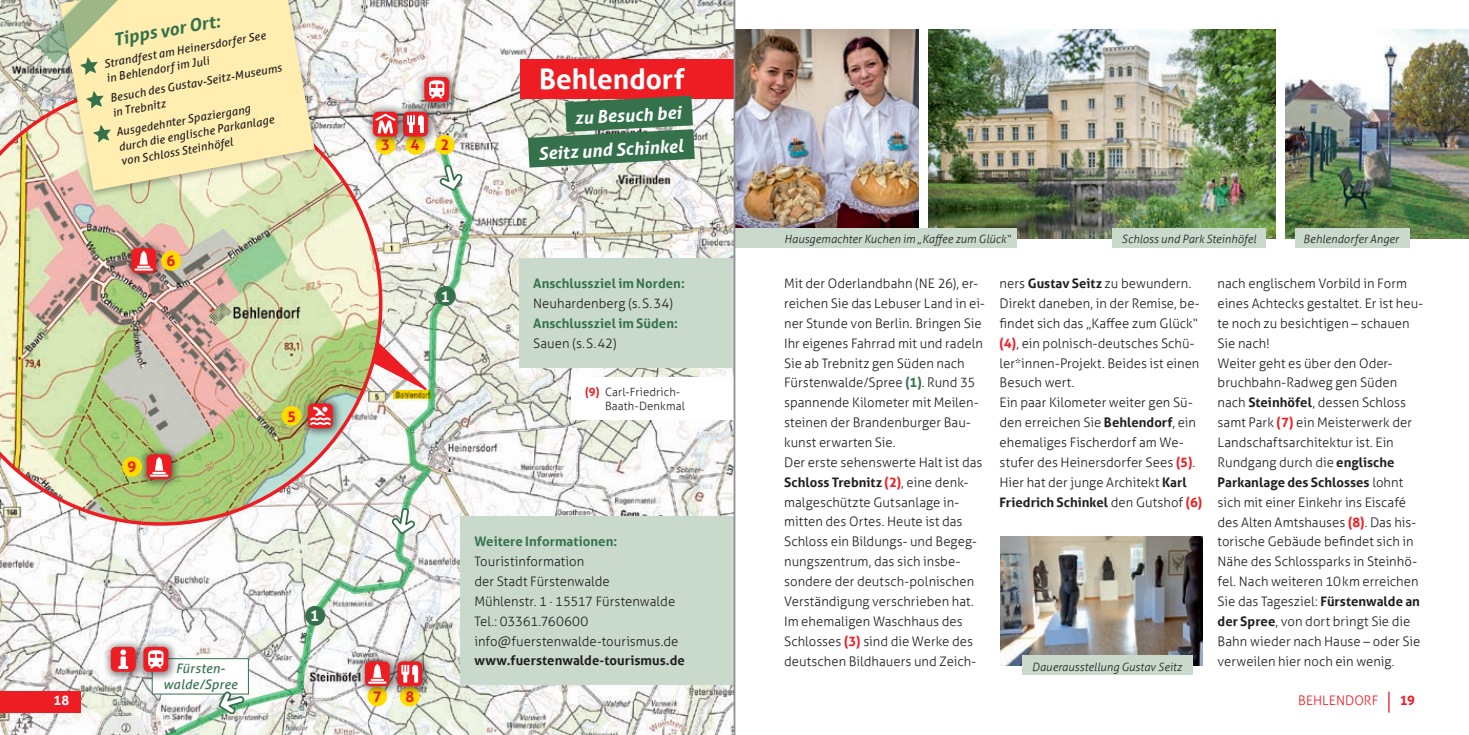
<style>
.page{position:relative;width:1469px;height:735px;background:#fff}
.page>*{position:absolute;margin:0;border:0;box-sizing:border-box;transform-origin:0 0}
.t1{font:700 28px "Aller";color:#fff}
.t2{font:italic 700 17.5px/33.6px "Aller";color:#fff;text-align:right}
.t3{font:italic 700 17.5px "Aller";color:#35724c}
.t4{font:700 14.88px "Aller";color:#ee1d23}
.t5{font:700 14.88px "Aller";color:#fff}
.t6{font:300 13.12px/19.8px "Aller";color:#231f20}
.t7{font:700 13.12px "Aller";letter-spacing:.005em;color:#35724c}
.t8{font:700 13.12px "Aller";letter-spacing:.005em;color:#231f20}
.t9{font:italic 13.12px/15.8px "Aller";letter-spacing:.015em;color:#35724c;text-align:center}
.t10{font:300 13.12px "Aller";letter-spacing:.005em;color:#ee1d23}
.t11{font:700 13.12px "Aller";color:#fff}
.t12{font:700 13.12px "Aller";color:#ee1d23}
.t13{font:italic 11.38px/14.9px "Aller";color:#231f20}
.t14{font:italic 300 11.38px "Aller";letter-spacing:.005em;color:#231f20}
.t15{font:300 11.38px/14px "Aller";letter-spacing:.01em;color:#231f20}
.s1{font-weight:700;color:#35724c}
.s2{font-weight:700}
.s3{font-weight:700;color:#ee1d23}
</style>
<div class="page">
<img style="left:0;top:0;width:733px;height:734px">
<img style="left:0;top:82px;width:382px;height:443px">
<img style="left:1285px;top:30px;width:183px;height:208px">
<div style="left:520px;top:60px;width:214px;height:39px;background:#ee1d23"></div>
<div style="left:518px;top:258px;width:216px;height:109px;background:#c9dacd"></div>
<div style="left:459px;top:516px;width:275px;height:169px;background:#c9dacd"></div>
<img style="left:928px;top:30px;width:347px;height:208px">
<img style="left:735px;top:30px;width:183px;height:198px">
<div style="left:1112px;top:228px;width:153px;height:20px;background:#c9dacd"></div>
<div style="left:1295px;top:228px;width:114px;height:20px;background:#c9dacd"></div>
<div style="left:734px;top:228px;width:283px;height:20px;background:#c9dacd"></div>
<img style="left:1000px;top:536px;width:202px;height:129px">
<div style="left:1021px;top:655px;width:171px;height:20px;background:#c9dacd"></div>
<img style="left:8px;top:0;width:360px;height:252px">
<svg style="left:60px;top:0;width:255px;height:190px;background:#faeab3"></svg>
<svg style="left:35px;top:0;width:92px;height:75px;background:#cfd1a6"></svg>
<svg style="left:86px;top:91px;width:17px;height:17px"></svg>
<svg style="left:93px;top:125px;width:18px;height:17px"></svg>
<div style="left:415px;top:68px;width:44px;height:44px;background:#231f20;opacity:.6"></div>
<div style="left:424px;top:77px;width:25px;height:25px;background:#ee1d23;border-radius:5px"></div>
<svg style="left:429px;top:80px;width:15px;height:18px"></svg>
<svg style="left:528px;top:95px;width:166px;height:72px;background:#628567"></svg>
<img style="left:96px;top:138px;width:380px;height:596px">
<div style="left:436px;top:286px;width:20px;height:20px;background:#35724c;border-radius:50%"></div>
<div style="left:305px;top:605px;width:20px;height:20px;background:#35724c;border-radius:50%"></div>
<div style="left:152px;top:658px;width:96px;height:35px;background:#fff"></div>
<div style="left:152px;top:657px;width:97px;height:37px;border:1px solid #35724c"></div>
<svg style="left:439px;top:164px;width:24px;height:28px"></svg>
<svg style="left:391px;top:506px;width:25px;height:29px"></svg>
<svg style="left:217px;top:691px;width:28px;height:24px"></svg>
<div style="left:405px;top:135px;width:20px;height:20px;background:#ffdc01;border-radius:50%"></div>
<div style="left:435px;top:135px;width:20px;height:20px;background:#ffdc01;border-radius:50%"></div>
<div style="left:394px;top:103px;width:44px;height:44px;background:#231f20;opacity:.6"></div>
<div style="left:403px;top:112px;width:25px;height:24px;background:#ee1d23;border-radius:5px"></div>
<svg style="left:408px;top:115px;width:16px;height:18px"></svg>
<div style="left:364px;top:103px;width:44px;height:44px;background:#231f20;opacity:.6"></div>
<div style="left:373px;top:112px;width:25px;height:24px;background:#ee1d23;border-radius:5px"></div>
<svg style="left:375px;top:114px;width:20px;height:19px"></svg>
<div style="left:134px;top:637px;width:44px;height:44px;background:#231f20;opacity:.6"></div>
<div style="left:143px;top:646px;width:25px;height:25px;background:#ee1d23;border-radius:5px"></div>
<svg style="left:148px;top:650px;width:15px;height:18px"></svg>
<div style="left:367px;top:686px;width:20px;height:19px;background:#ffdc01;border-radius:50%"></div>
<div style="left:400px;top:686px;width:20px;height:20px;background:#ffdc01;border-radius:50%"></div>
<div style="left:356px;top:652px;width:44px;height:44px;background:#231f20;opacity:.6"></div>
<svg style="left:365px;top:661px;width:25px;height:24px"></svg>
<svg style="left:368px;top:663px;width:18px;height:20px"></svg>
<div style="left:388px;top:652px;width:44px;height:44px;background:#231f20;opacity:.6"></div>
<div style="left:397px;top:661px;width:25px;height:24px;background:#ee1d23;border-radius:5px"></div>
<svg style="left:401px;top:664px;width:17px;height:18px"></svg>
<svg style="left:371px;top:339px;width:64px;height:57px"></svg>
<div style="left:571px;top:377px;width:163px;height:43px;background:#fff"></div>
<svg style="left:393px;top:390px;width:37px;height:8px"></svg>
<div style="left:0;top:691px;width:80px;height:21px;background:#ee1d23"></div>
<hr style="left:79px;top:691px;width:2px;height:21px;background:#ee1d23">
<hr style="left:733px;top:0;width:2px;height:734px;background:#8a8c8f">
<svg style="left:1388px;top:691px;width:1px;height:21px"></svg>
<h2 class="t3" style="left:112px;top:29px;width:109px;rotate:-10deg">Tipps vor Ort:</h2>
<p class="t13" style="left:103px;top:56px;width:165px;rotate:-10deg">Strandfest am Heinersdorfer See in Behlendorf im Juli</p>
<p class="t13" style="left:109px;top:90px;width:176px;rotate:-10deg">Besuch des Gustav-Seitz-Museums in Trebnitz</p>
<p class="t13" style="left:115px;top:125px;width:159px;rotate:-10deg">Ausgedehnter Spaziergang durch die englische Parkanlage von Schloss Steinhöfel</p>
<p class="t4" style="left:167px;top:252px;width:10px">6</p>
<p class="t4" style="left:381px;top:136px;width:10px">3</p>
<p class="t4" style="left:410px;top:136px;width:10px">4</p>
<p class="t4" style="left:440px;top:136px;width:10px">2</p>
<h1 class="t1" style="left:539px;top:62px;width:147px">Behlendorf</h1>
<h2 class="t2" style="left:536px;top:103px;width:146px;rotate:-3deg">zu Besuch bei<br>Seitz und Schinkel</h2>
<p class="t14" style="left:784px;top:232px;width:228px">Hausgemachter Kuchen im „Kaffee zum Glück“</p>
<p class="t14" style="left:1121px;top:232px;width:136px">Schloss und Park Steinhöfel</p>
<p class="t14" style="left:1303px;top:232px;width:97px">Behlendorfer Anger</p>
<p class="t6" style="left:784px;top:273px;width:202px">Mit der Oderlandbahn (NE 26), er&shy;reichen Sie das Lebuser Land in ei&shy;ner Stunde von Berlin. Bringen Sie<br>Ihr eigenes Fahrrad mit und radeln<br>Sie ab Trebnitz gen Süden nach<br>Fürstenwalde/Spree <span class="s1">(1)</span>. Rund 35 spannende Kilometer mit Meilen&shy;steinen der Brandenburger Bau&shy;kunst erwarten Sie.<br>Der erste sehenswerte Halt ist das<br><span class="s2">Schloss Trebnitz</span> <span class="s3">(2)</span>, eine denk&shy;malgeschützte Gutsanlage in&shy;mitten des Ortes. Heute ist das<br>Schloss ein Bildungs- und Begeg&shy;nungszentrum, das sich insbe&shy;sondere der deutsch-polnischen<br>Verständigung verschrieben hat.<br>Im ehemaligen Waschhaus des<br>Schlosses <span class="s3">(3)</span> sind die Werke des deutschen Bildhauers und Zeich-</p>
<p class="t6" style="left:999px;top:273px;width:204px">ners <span class="s2">Gustav Seitz</span> zu bewundern.<br>Direkt daneben, in der Remise, be&shy;findet sich das „Kaffee zum Glück“ <span class="s3">(4)</span>, ein polnisch-deutsches Schü&shy;ler*innen-Projekt. Beides ist einen<br>Besuch wert.<br>Ein paar Kilometer weiter gen Sü&shy;den erreichen Sie <span class="s2">Behlendorf</span>, ein ehemaliges Fischerdorf am We&shy;stufer des Heinersdorfer Sees <span class="s3">(5)</span>.<br>Hier hat der junge Architekt <span class="s2">Karl<br>Friedrich Schinkel</span> den Gutshof <span class="s3">(6)</span></p>
<p class="t6" style="left:1217px;top:273px;width:207px">nach englischem Vorbild in Form eines Achtecks gestaltet. Er ist heu&shy;te noch zu besichtigen – schauen<br>Sie nach!<br>Weiter geht es über den Oder&shy;bruchbahn-Radweg gen Süden nach <span class="s2">Steinhöfel</span>, dessen Schloss samt Park <span class="s3">(7)</span> ein Meisterwerk der<br>Landschaftsarchitektur ist. Ein<br>Rundgang durch die <span class="s2">englische<br>Parkanlage des Schlosses</span> lohnt sich mit einer Einkehr ins Eiscafé des Alten Amtshauses <span class="s3">(8)</span>. Das his&shy;torische Gebäude befindet sich in<br>Nähe des Schlossparks in Steinhö&shy;fel. Nach weiteren 10km erreichen<br>Sie das Tagesziel: <span class="s2">Fürstenwalde an der Spree</span>, von dort bringt Sie die<br>Bahn wieder nach Hause – oder Sie verweilen hier noch ein wenig.</p>
<p class="t7" style="left:533px;top:275px;width:153px">Anschlussziel im Norden:</p>
<p class="t6" style="left:533px;top:293px;width:141px">Neuhardenberg (s.S.34)</p>
<p class="t7" style="left:533px;top:315px;width:146px">Anschlussziel im Süden:</p>
<p class="t6" style="left:533px;top:333px;width:85px">Sauen (s.S.42)</p>
<p class="t5" style="left:441px;top:287px;width:10px">1</p>
<p class="t15" style="left:605px;top:385px;width:81px;text-indent:-20px"><span class="s3">(9)</span> Carl-Friedrich-<br>Baath-Denkmal</p>
<p class="t4" style="left:287px;top:407px;width:10px">5</p>
<p class="t4" style="left:128px;top:457px;width:10px">9</p>
<p class="t7" style="left:474px;top:533px;width:144px">Weitere Informationen:</p>
<p class="t6" style="left:474px;top:551px;width:206px">Touristinformation<br>der Stadt Fürstenwalde<br>Mühlenstr. 1 · 15517 Fürstenwalde<br>Tel.: 03361.760600 info@fuerstenwalde-tourismus.de</p>
<p class="t8" style="left:474px;top:652px;width:212px">www.fuerstenwalde-tourismus.de</p>
<p class="t5" style="left:310px;top:606px;width:10px">1</p>
<p class="t14" style="left:1031px;top:659px;width:152px">Dauerausstellung Gustav Seitz</p>
<p class="t9" style="left:163px;top:660px;width:76px">Fürsten&shy;walde/Spree</p>
<p class="t4" style="left:373px;top:687px;width:10px">7</p>
<p class="t4" style="left:405px;top:687px;width:10px">8</p>
<p class="t11" style="left:53px;top:692px;width:17px">18</p>
<p class="t12" style="left:1399px;top:692px;width:17px">19</p>
<p class="t10" style="left:1298px;top:692px;width:82px">BEHLENDORF</p>
</div>
